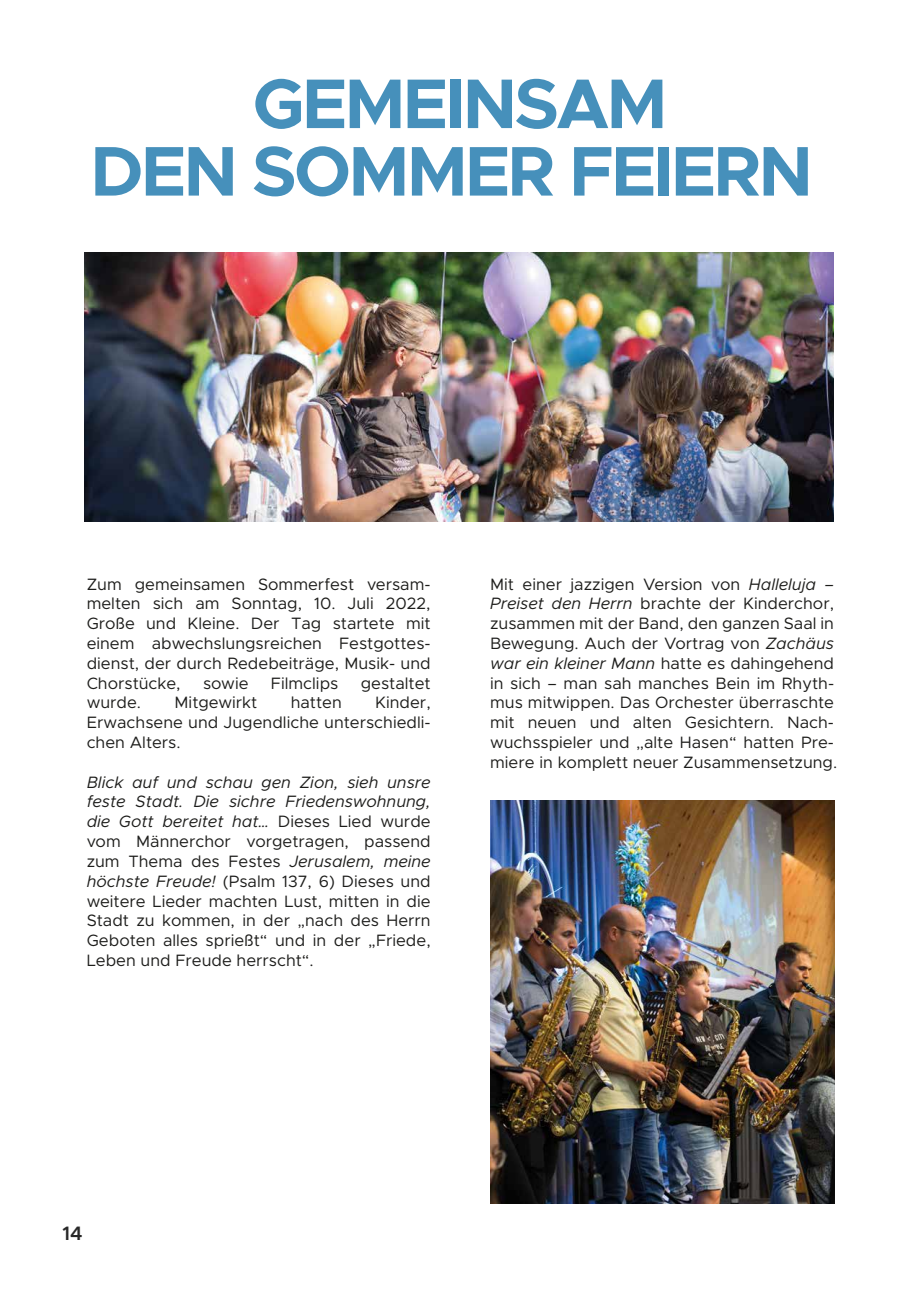
<style>
.page{position:relative;width:919px;height:1289px;background:#fff}
.page>*{position:absolute;margin:0;border:0;box-sizing:border-box;transform-origin:0 0}
.t1{font:700 70.5px/67.5px "Metropolis";letter-spacing:-.04em;color:#4690bb;text-align:center}
.t2{font:600 19.5px "Metropolis";color:#282828}
.t3{font:16.5px/19.8px "Metropolis";color:#1d1d1b;text-align:justify}
.s1{font-style:italic}
.s2{color:#282828}
</style>
<div class="page">
<img style="left:490px;top:800px;width:344px;height:403px">
<img style="left:85px;top:253px;width:748px;height:268px">
<h1 class="t1" style="left:90px;top:70px;width:724px">GEMEINSAM<br>DEN SOMMER FEIERN</h1>
<p class="t3" style="left:87px;top:574px;width:345px">Zum gemeinsamen Sommerfest versam&shy;melten sich am Sonntag, 10. Juli 2022, Große und Kleine. Der Tag startete mit einem abwechslungsreichen Festgottes&shy;dienst, der durch Redebeiträge, Musik- und Chorstücke,</p>
<p class="t3" style="left:203px;top:673px;width:47px">sowie</p>
<p class="t3" style="left:271px;top:673px;width:69px">Filmclips</p>
<p class="t3" style="left:361px;top:673px;width:71px">gestaltet</p>
<p class="t3" style="left:87px;top:692px;width:345px;text-indent:288px">Kinder, Erwachsene und Jugendliche unterschiedli&shy;chen Alters.</p>
<p class="t3" style="left:87px;top:772px;width:345px"><span class="s1">Blick auf und schau gen Zion, sieh unsre feste Stadt. Die sichre Friedenswohnung, die Gott bereitet hat…</span> Dieses Lied wurde vom Männerchor vorgetragen, passend zum Thema des Festes <span class="s1">Jerusalem, meine höchste Freude!</span> (Psalm 137, 6) Dieses und weitere Lieder machten Lust, mitten in die Stadt zu kommen, in der <span class="s2">,,</span>nach des Herrn Geboten alles sprießt“ und in der <span class="s2">,,</span>Friede, Leben und Freude herrscht“.</p>
<p class="t3" style="left:87px;top:692px;width:56px">wurde.</p>
<p class="t3" style="left:174px;top:692px;width:84px">Mitgewirkt</p>
<p class="t3" style="left:291px;top:692px;width:53px">hatten</p>
<p class="t3" style="left:490px;top:574px;width:348px;text-align:left">Mit einer jazzigen Version von <span class="s1">Halleluja – Preiset den Herrn</span> brachte der Kinderchor, zusammen mit der Band, den ganzen Saal in Bewegung. Auch der Vortrag von <span class="s1">Zachäus war ein kleiner Mann</span> hatte es dahingehend in sich – man sah manches Bein im Rhyth&shy;mus mitwippen. Das Orchester überraschte mit neuen und alten Gesichtern. Nach&shy;wuchsspieler und <span class="s2">,,</span>alte Hasen“ hatten Pre&shy;miere in komplett neuer Zusammensetzung.</p>
<p class="t2" style="left:62px;top:1220px;width:22px">14</p>
</div>
